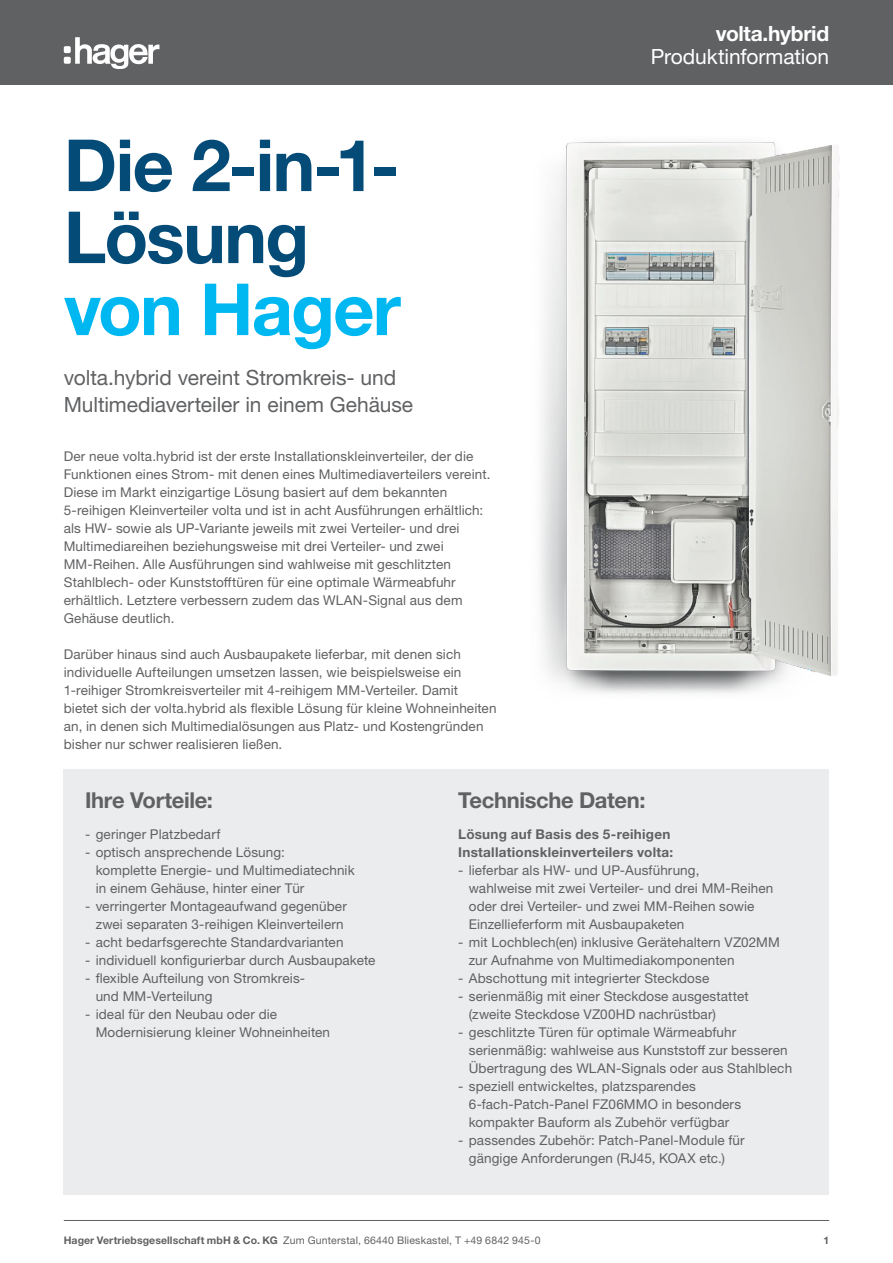
<style>
.page{position:relative;width:893px;height:1263px;background:#fff}
.page>*{position:absolute;margin:0;border:0;box-sizing:border-box;transform-origin:0 0}
.t1{font:700 72px/72px "Helvetica Neue LTW1 G";letter-spacing:-.025em;color:#044c77}
.t2{font:700 72px "Helvetica Neue LTW1 G";letter-spacing:-.025em;color:#00b8f1}
.t3{font:700 21.9px "Helvetica Neue LTW1 G";letter-spacing:-.015em;color:#606163}
.t4{font:21px/27px "Helvetica Neue LTW1 G";letter-spacing:-.005em;color:#606163}
.t5{font:21px "Helvetica Neue LTW1 G";letter-spacing:-.005em;color:#fff}
.t6{font:700 21px "Helvetica Neue LTW1 G";letter-spacing:-.015em;color:#fff}
.t7{font:13.5px/18px "Helvetica Neue LTW1 G";letter-spacing:.01em;color:#606163}
.t8{font:700 13.5px/18px "Helvetica Neue LTW1 G";letter-spacing:.02em;color:#606163}
.t9{font:10.5px "Helvetica Neue LTW1 G";letter-spacing:.02em;color:#606163}
.t10{font:700 10.5px "Helvetica Neue LTW1 G";color:#606163}
.s1{font-weight:700}
</style>
<div class="page">
<div style="left:0;top:0;width:893px;height:85px;background:#606163"></div>
<svg style="left:64px;top:37px;width:95px;height:32px"></svg>
<hr style="left:64px;top:1220px;width:765px;height:1px;background:#606163">
<img style="left:540px;top:141px;width:300px;height:553px">
<div style="left:64px;top:770px;width:765px;height:425px;background:#ebeced"></div>
<h1 class="t1" style="left:64px;top:129px;width:337px">Die 2-in-1-<br>Lösung</h1>
<h1 class="t2" style="left:64px;top:265px;width:339px">von Hager</h1>
<h3 class="t4" style="left:64px;top:363px;width:351px">volta.hybrid vereint Stromkreis- und<br>Multimediaverteiler in einem Gehäuse</h3>
<p class="t7" style="left:64px;top:447px;width:428px">Der neue volta.hybrid ist der erste Installationskleinverteiler, der die Funktionen eines Strom- mit denen eines Multimediaverteilers vereint.<br>Diese im Markt einzigartige Lösung basiert auf dem bekannten 5-reihigen Kleinverteiler volta und ist in acht Ausführungen erhältlich: als HW- sowie als UP-Variante jeweils mit zwei Verteiler- und drei Multimediareihen beziehungsweise mit drei Verteiler- und zwei MM-Reihen. Alle Ausführungen sind wahlweise mit geschlitzten Stahlblech- oder Kunststofftüren für eine optimale Wärmeabfuhr erhältlich. Letztere verbessern zudem das WLAN-Signal aus dem Gehäuse deutlich.</p>
<p class="t7" style="left:64px;top:645px;width:434px">Darüber hinaus sind auch Ausbaupakete lieferbar, mit denen sich individuelle Aufteilungen umsetzen lassen, wie beispielsweise ein 1-reihiger Stromkreisverteiler mit 4-reihigem MM-Verteiler. Damit<br>bietet sich der volta.hybrid als flexible Lösung für kleine Wohneinheiten an, in denen sich Multimedialösungen aus Platz- und Kostengründen bisher nur schwer realisieren ließen.</p>
<h3 class="t6" style="left:716px;top:21px;width:115px">volta.hybrid</h3>
<h3 class="t5" style="left:651px;top:43px;width:180px">Produktinformation</h3>
<h2 class="t3" style="left:85px;top:786px;width:129px">Ihre Vorteile:</h2>
<p class="t7" style="left:85px;top:825px;width:137px">- geringer Platzbedarf</p>
<p class="t7" style="left:96px;top:843px;width:261px;text-indent:-11px">- optisch ansprechende Lösung:<br>komplette Energie- und Multimediatechnik in einem Gehäuse, hinter einer Tür</p>
<p class="t7" style="left:85px;top:897px;width:263px;text-align:center">- verringerter Montageaufwand gegenüber zwei separaten 3-reihigen Kleinverteilern</p>
<p class="t7" style="left:85px;top:933px;width:260px">- acht bedarfsgerechte Standardvarianten</p>
<p class="t7" style="left:85px;top:951px;width:292px">- individuell konfigurierbar durch Ausbaupakete</p>
<p class="t7" style="left:96px;top:969px;width:211px;text-indent:-11px">- flexible Aufteilung von Stromkreis&shy;und MM-Verteilung</p>
<p class="t7" style="left:96px;top:1005px;width:236px;text-indent:-11px">- ideal für den Neubau oder die<br>Modernisierung kleiner Wohneinheiten</p>
<h2 class="t3" style="left:458px;top:786px;width:189px">Technische Daten:</h2>
<p class="t8" style="left:458px;top:825px;width:216px">Lösung auf Basis des 5-reihigen<br>Installationskleinverteilers volta:</p>
<p class="t7" style="left:469px;top:861px;width:306px;text-indent:-11px">- lieferbar als HW- und UP-Ausführung,<br>wahlweise mit zwei Verteiler- und drei MM-Reihen oder drei Verteiler- und zwei MM-Reihen sowie Einzellieferform mit Ausbaupaketen</p>
<p class="t7" style="left:469px;top:933px;width:313px;text-indent:-11px">- mit Lochblech(en) inklusive Gerätehaltern VZ02MM zur Aufnahme von Multimediakomponenten</p>
<p class="t7" style="left:458px;top:969px;width:253px">- Abschottung mit integrierter Steckdose</p>
<p class="t7" style="left:469px;top:987px;width:281px;text-indent:-11px">- serienmäßig mit einer Steckdose ausgestattet (zweite Steckdose VZ00HD nachrüstbar)</p>
<p class="t7" style="left:469px;top:1023px;width:325px;text-indent:-11px">- geschlitzte Türen für optimale Wärmeabfuhr serienmäßig: wahlweise aus Kunststoff zur besseren<br>Übertragung des WLAN-Signals oder aus Stahlblech</p>
<p class="t7" style="left:469px;top:1077px;width:274px;text-indent:-11px">- speziell entwickeltes, platzsparendes<br>6-fach-Patch-Panel FZ06MMO in besonders kompakter Bauform als Zubehör verfügbar</p>
<p class="t7" style="left:469px;top:1131px;width:277px;text-indent:-11px">- passendes Zubehör: Patch-Panel-Module für gängige Anforderungen (RJ45, KOAX etc.)</p>
<p class="t9" style="left:64px;top:1233px;width:478px"><span class="s1">Hager Vertriebsgesellschaft mbH &amp; Co. KG</span> Zum Gunterstal, 66440 Blieskastel, T +49 6842 945-0</p>
<p class="t10" style="left:823px;top:1233px;width:7px">1</p>
</div>
